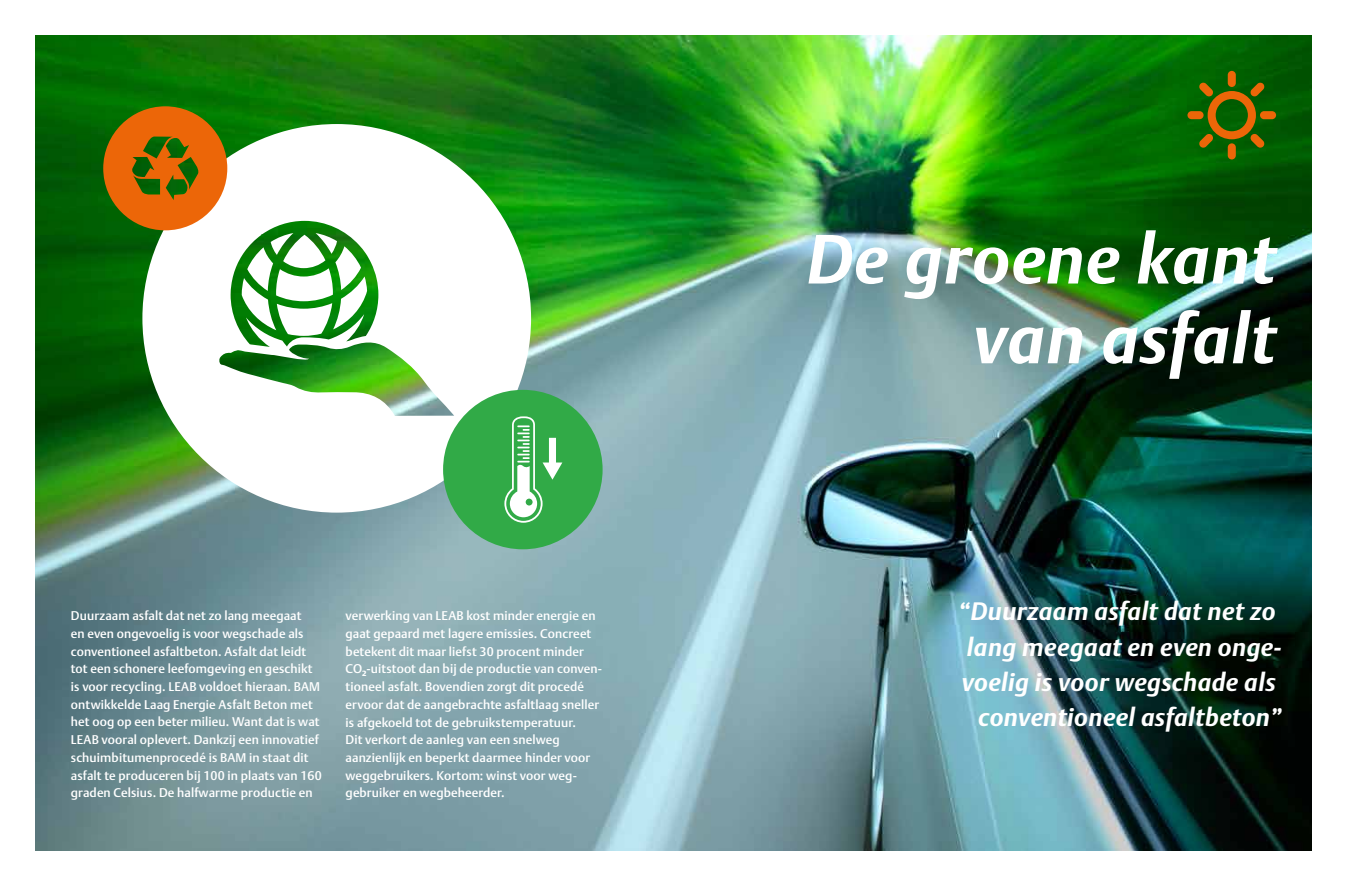
<style>
.page{position:relative;width:1347px;height:886px;background:#fff}
.page>*{position:absolute;margin:0;border:0;box-sizing:border-box;transform-origin:0 0}
.t1{font:italic 700 68.75px/79.8px "DTL Argo T";letter-spacing:.02em;color:#fff;text-align:right}
.t2{font:italic 700 25px/35.4px "DTL Argo T";letter-spacing:.015em;color:#fff;text-align:right}
.t3{font:12.5px/17.8px "DTL Argo T Medium";letter-spacing:.01em;color:#fff}
</style>
<div class="page">
<img style="left:35px;top:35px;width:1276px;height:815px">
<svg style="left:142px;top:124px;width:389px;height:389px"></svg>
<div style="left:443px;top:390px;width:159px;height:159px;background:#31aa47;border-radius:50%"></div>
<svg style="left:1187px;top:71px;width:89px;height:88px;background:#3b6202"></svg>
<svg style="left:103px;top:106px;width:124px;height:124px;background:#aa6f13"></svg>
<svg style="left:504px;top:416px;width:58px;height:107px"></svg>
<h1 class="t1" style="left:807px;top:219px;width:470px">De groene kant van asfalt</h1>
<p class="t3" style="left:71px;top:607px;width:252px">Duurzaam asfalt dat net zo lang meegaat<br>en even ongevoelig is voor wegschade als conventioneel asfaltbeton. Asfalt dat leidt tot een schonere leefomgeving en geschikt is voor recycling. LEAB voldoet hieraan. BAM ontwikkelde Laag Energie Asfalt Beton met het oog op een beter milieu. Want dat is wat LEAB vooral oplevert. Dankzij een innovatief schuimbitumenprocedé is BAM in staat dit asfalt te produceren bij 100 in plaats van 160 graden Celsius. De halfwarme productie en</p>
<p class="t3" style="left:345px;top:607px;width:258px">verwerking van LEAB kost minder energie en gaat gepaard met lagere emissies. Concreet betekent dit maar liefst 30 procent minder CO<sub>2</sub>-uitstoot dan bij de productie van conven&shy;tioneel asfalt. Bovendien zorgt dit procedé ervoor dat de aangebrachte asfaltlaag sneller is afgekoeld tot de gebruikstemperatuur.<br>Dit verkort de aanleg van een snelweg aanzienlijk en beperkt daarmee hinder voor weggebruikers. Kortom: winst voor weg&shy;gebruiker en wegbeheerder.</p>
<h2 class="t2" style="left:958px;top:593px;width:324px">“Duurzaam asfalt dat net zo lang meegaat en even onge&shy;voelig is voor wegschade als conventioneel asfaltbeton”</h2>
</div>
